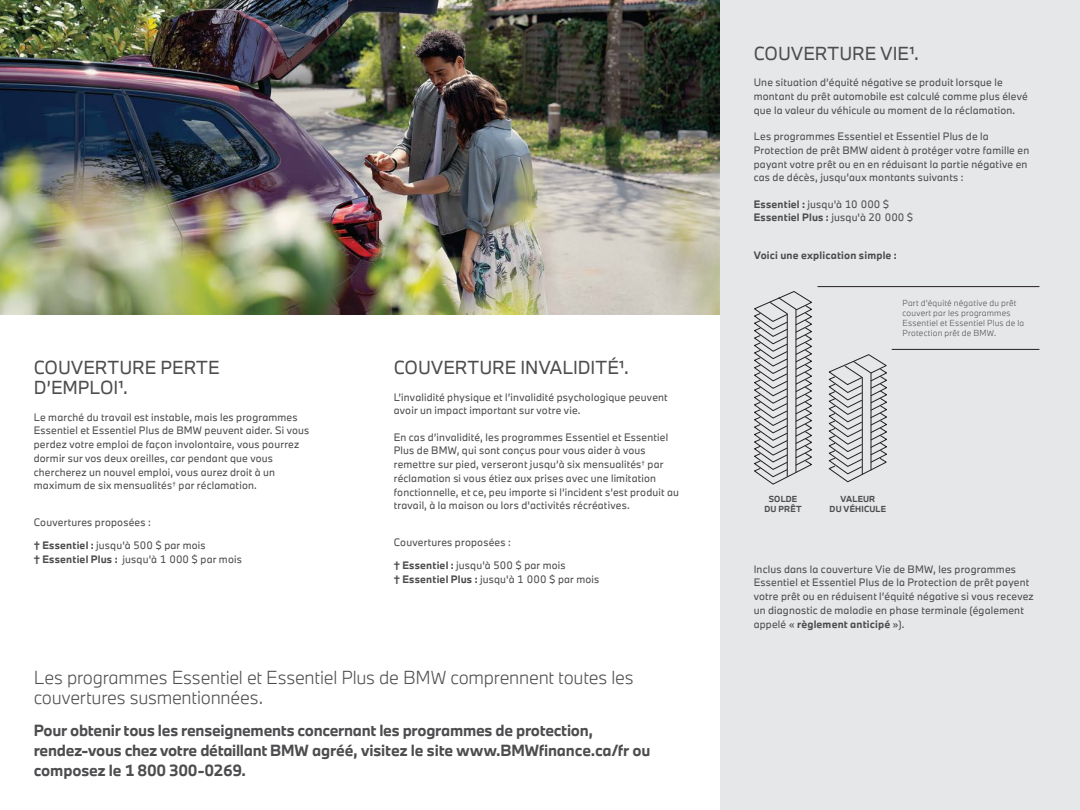
<style>
.page{position:relative;width:1080px;height:810px;background:#fff}
.page>*{position:absolute;margin:0;border:0;box-sizing:border-box;transform-origin:0 0}
.t1{font:300 17.5px/20px "BMW Type Next";letter-spacing:-.015em;color:#4d4d4f}
.t2{font:17.5px/20px "BMW Type Next";letter-spacing:.005em;color:#4d4d4f}
.t3{font:700 15px/20px "BMW Type Next";letter-spacing:-.015em;color:#4d4d4f}
.t4{font:10px/13.8px "BMW Type Next";letter-spacing:.02em;color:#4d4d4f}
.t5{font:700 10px "BMW Type Next";letter-spacing:.02em;color:#4d4d4f}
.t6{font:300 8.12px/10px "BMW Type Next";letter-spacing:.025em;color:#4d4d4f}
.t7{font:700 8.12px/10px "BMW Type Next";letter-spacing:.025em;color:#4d4d4f;text-align:center}
.s1{font-weight:700}
</style>
<div class="page">
<div style="left:720px;top:0;width:360px;height:810px;background:#e6e7e8"></div>
<img style="left:0;top:0;width:720px;height:315px">
<hr style="left:892px;top:349px;width:147px;height:1px;background:#231f20">
<hr style="left:818px;top:286px;width:221px;height:1px;background:#231f20">
<svg style="left:754px;top:291px;width:58px;height:194px"></svg>
<svg style="left:828px;top:354px;width:59px;height:128px"></svg>
<h1 class="t2" style="left:34px;top:357px;width:187px">COUVERTURE PERTE<br>D’EMPLOI1.</h1>
<p class="t4" style="left:34px;top:410px;width:277px">Le marché du travail est instable, mais les programmes Essentiel et Essentiel Plus de BMW peuvent aider. Si vous perdez votre emploi de façon involontaire, vous pourrez dormir sur vos deux oreilles, car pendant que vous chercherez un nouvel emploi, vous aurez droit à un maximum de six mensualités<sup>†</sup> par réclamation.</p>
<p class="t4" style="left:34px;top:515px;width:119px">Couvertures proposées :</p>
<p class="t4" style="left:34px;top:539px;width:210px"><span class="s1">† Essentiel :</span> jusqu'à 500 $ par mois<br><span class="s1">† Essentiel Plus :</span> jusqu'à 1 000 $ par mois</p>
<h1 class="t2" style="left:394px;top:357px;width:237px">COUVERTURE INVALIDITÉ1.</h1>
<p class="t4" style="left:394px;top:390px;width:275px">L’invalidité physique et l’invalidité psychologique peuvent avoir un impact important sur votre vie.</p>
<p class="t4" style="left:394px;top:430px;width:287px">En cas d’invalidité, les programmes Essentiel et Essentiel Plus de BMW, qui sont conçus pour vous aider à vous remettre sur pied, verseront jusqu’à six mensualités<sup>†</sup> par réclamation si vous étiez aux prises avec une limitation fonctionnelle, et ce, peu importe si l’incident s’est produit au travail, à la maison ou lors d'activités récréatives.</p>
<p class="t4" style="left:394px;top:535px;width:119px">Couvertures proposées :</p>
<p class="t4" style="left:394px;top:559px;width:207px"><span class="s1">† Essentiel :</span> jusqu'à 500 $ par mois<br><span class="s1">† Essentiel Plus :</span> jusqu'à 1 000 $ par mois</p>
<h1 class="t1" style="left:34px;top:667px;width:602px">Les programmes Essentiel et Essentiel Plus de BMW comprennent toutes les couvertures susmentionnées.</h1>
<h2 class="t3" style="left:34px;top:721px;width:618px">Pour obtenir tous les renseignements concernant les programmes de protection, rendez-vous chez votre détaillant BMW agréé, visitez le site www.BMWfinance.ca/fr ou composez le 1 800 300-0269.</h2>
<h1 class="t2" style="left:754px;top:43px;width:167px">COUVERTURE VIE1.</h1>
<p class="t4" style="left:754px;top:76px;width:276px">Une situation d’équité négative se produit lorsque le montant du prêt automobile est calculé comme plus élevé que la valeur du véhicule au moment de la réclamation.</p>
<p class="t4" style="left:754px;top:129px;width:277px">Les programmes Essentiel et Essentiel Plus de la Protection de prêt BMW aident à protéger votre famille en payant votre prêt ou en en réduisant la partie négative en cas de décès, jusqu’aux montants suivants :</p>
<p class="t4" style="left:754px;top:197px;width:161px"><span class="s1">Essentiel :</span> jusqu'à 10 000 $<br><span class="s1">Essentiel Plus :</span> jusqu'à 20 000 $</p>
<p class="t5" style="left:754px;top:248px;width:145px">Voici une explication simple :</p>
<p class="t6" style="left:902px;top:298px;width:123px">Part d’équité négative du prêt couvert par les programmes<br>Essentiel et Essentiel Plus de la<br>Protection prêt de BMW.</p>
<p class="t7" style="left:765px;top:494px;width:39px">SOLDE<br>DU PRÊT</p>
<p class="t7" style="left:830px;top:494px;width:58px">VALEUR<br>DU VÉHICULE</p>
<p class="t4" style="left:754px;top:562px;width:282px">Inclus dans la couverture Vie de BMW, les programmes Essentiel et Essentiel Plus de la Protection de prêt payent votre prêt ou en réduisent l’équité négative si vous recevez un diagnostic de maladie en phase terminale (également appelé « <span class="s1">règlement anticipé</span> »).</p>
</div>
